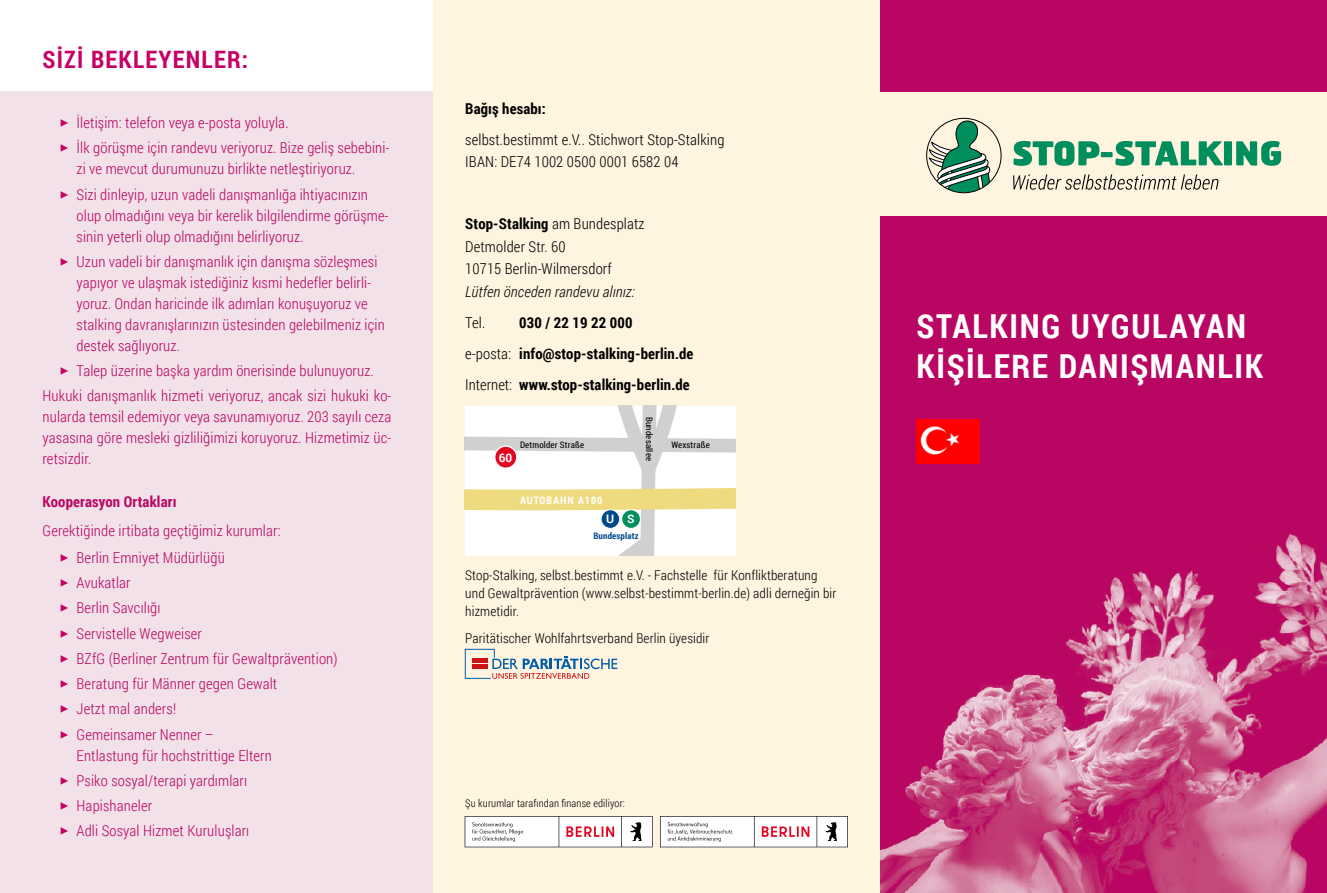
<style>
.page{position:relative;width:1327px;height:893px;background:#fff}
.page>*{position:absolute;margin:0;border:0;box-sizing:border-box;transform-origin:0 0}
.t1{font:700 33px/39.6px "Roboto Condensed";letter-spacing:.05em;color:#fff}
.t2{font:700 24px "Roboto Condensed";letter-spacing:.05em;color:#c70066}
.t3{font:300 15px/21px "Roboto Condensed";letter-spacing:.01em;color:#b90663}
.t4{font:300 15px/22.5px "Roboto Condensed";letter-spacing:.01em;color:#000}
.t5{font:700 15px/31px "Roboto Condensed";letter-spacing:.01em;color:#000;text-align:center}
.t6{font:italic 300 15px "Roboto Condensed";letter-spacing:.01em;color:#000}
.t7{font:700 15px "Roboto Condensed";letter-spacing:.01em;color:#b90663}
.t8{font:300 13.5px/18px "Roboto Condensed";letter-spacing:.01em;color:#000}
.t9{font:700 11.7px "Roboto";color:#fff}
.t10{font:300 10.65px "Roboto Condensed";letter-spacing:.01em;color:#000}
.t11{font:700 10.35px "Roboto Condensed";letter-spacing:.1em;color:#fff}
.t12{font:9px "Roboto Condensed";letter-spacing:.02em;color:#000}
.t13{font:700 9px "Roboto Condensed";letter-spacing:.02em;color:#00498d}
.s1{color:#c70066}
.s2{font-weight:700}
.s3{font-weight:300}
</style>
<div class="page">
<div style="left:0;top:91px;width:434px;height:802px;background:#f2e1e8"></div>
<div style="left:434px;top:0;width:457px;height:893px;background:#fff4e0"></div>
<div style="left:880px;top:0;width:447px;height:893px;background:#b90663"></div>
<img style="left:880px;top:533px;width:447px;height:360px">
<div style="left:880px;top:92px;width:447px;height:123px;background:#fff4e0"></div>
<svg style="left:1013px;top:141px;width:268px;height:25px"></svg>
<svg style="left:1013px;top:174px;width:205px;height:16px"></svg>
<svg style="left:928px;top:120px;width:64px;height:73px"></svg>
<div style="left:926px;top:118px;width:75px;height:75px;border:1px solid #000;border-radius:50%"></div>
<svg style="left:660px;top:816px;width:188px;height:31px;background:#e7dedf"></svg>
<svg style="left:465px;top:816px;width:187px;height:31px;background:#e9e0e1"></svg>
<svg style="left:465px;top:649px;width:152px;height:30px"></svg>
<svg style="left:465px;top:406px;width:271px;height:149px;background:#f4f2e5"></svg>
<div style="left:622px;top:510px;width:18px;height:18px;background:#008e5d;border-radius:50%"></div>
<div style="left:621px;top:509px;width:19px;height:20px;border:1px solid #fff;border-radius:50%"></div>
<div style="left:601px;top:510px;width:19px;height:18px;background:#00498d;border-radius:50%"></div>
<div style="left:601px;top:509px;width:19px;height:20px;border:1px solid #fff;border-radius:50%"></div>
<div style="left:495px;top:446px;width:22px;height:22px;background:#e40521;border-radius:50%"></div>
<div style="left:494px;top:445px;width:23px;height:24px;border:1px solid #fff;border-radius:50%"></div>
<img style="left:916px;top:420px;width:63px;height:44px">
<h2 class="t2" style="left:43px;top:42px;width:207px">SİZİ BEKLEYENLER:</h2>
<p class="t3" style="left:60px;top:112px;width:230px"><span class="s1">✓</span> İletişim: telefon veya e-posta yoluyla.</p>
<p class="t3" style="left:77px;top:137px;width:314px;text-indent:-17px"><span class="s1">✓</span> İlk görüşme için randevu veriyoruz. Bize geliş sebebini&shy;zi ve mevcut durumunuzu birlikte netleştiriyoruz.</p>
<p class="t3" style="left:77px;top:183px;width:313px;text-indent:-17px"><span class="s1">✓</span> Sizi dinleyip, uzun vadeli danışmanlığa ihtiyacınızın olup olmadığını veya bir kerelik bilgilendirme görüşme&shy;sinin yeterli olup olmadığını belirliyoruz.</p>
<p class="t3" style="left:77px;top:251px;width:310px;text-indent:-17px"><span class="s1">✓</span> Uzun vadeli bir danışmanlık için danışma sözleşmesi yapıyor ve ulaşmak istediğiniz kısmi hedefler belirli&shy;yoruz. Ondan haricinde ilk adımları konuşuyoruz ve stalking davranışlarınızın üstesinden gelebilmeniz için destek sağlıyoruz.</p>
<p class="t3" style="left:43px;top:358px;width:350px;line-height:25.2px;text-align:center"><span class="s1">✓</span> Talep üzerine başka yardım önerisinde bulunuyoruz.<br>Hukuki danışmanlık hizmeti veriyoruz, ancak sizi hukuki ko-</p>
<p class="t3" style="left:43px;top:406px;width:350px;text-align:justify">nularda temsil edemiyor veya savunamıyoruz. 203 sayılı ceza yasasına göre mesleki gizliliğimizi koruyoruz. Hizmetimiz üc&shy;retsizdir.</p>
<p class="t7" style="left:43px;top:492px;width:135px">Kooperasyon Ortakları</p>
<p class="t3" style="left:43px;top:519px;width:240px">Gerektiğinde irtibata geçtiğimiz kurumlar:</p>
<p class="t3" style="left:60px;top:547px;width:167px"><span class="s1">✓</span> Berlin Emniyet Müdürlüğü</p>
<p class="t3" style="left:60px;top:572px;width:73px"><span class="s1">✓</span> Avukatlar</p>
<p class="t3" style="left:60px;top:597px;width:102px"><span class="s1">✓</span> Berlin Savcılığı</p>
<p class="t3" style="left:60px;top:622px;width:144px"><span class="s1">✓</span> Servistelle Wegweiser</p>
<p class="t3" style="left:60px;top:648px;width:280px"><span class="s1">✓</span> BZfG (Berliner Zentrum für Gewaltprävention)</p>
<p class="t3" style="left:60px;top:673px;width:219px"><span class="s1">✓</span> Beratung für Männer gegen Gewalt</p>
<p class="t3" style="left:60px;top:698px;width:118px"><span class="s1">✓</span> Jetzt mal anders!</p>
<p class="t3" style="left:77px;top:723px;width:197px;text-indent:-17px"><span class="s1">✓</span> Gemeinsamer Nenner –<br>Entlastung für hochstrittige Eltern</p>
<p class="t3" style="left:60px;top:770px;width:189px"><span class="s1">✓</span> Psiko sosyal/terapi yardımları</p>
<p class="t3" style="left:60px;top:795px;width:94px"><span class="s1">✓</span> Hapishaneler</p>
<p class="t3" style="left:60px;top:820px;width:191px"><span class="s1">✓</span> Adli Sosyal Hizmet Kuruluşları</p>
<p class="t5" style="left:465px;top:92px;width:82px">Bağış hesabı:</p>
<p class="t4" style="left:465px;top:128px;width:261px">selbst.bestimmt e.V.. Stichwort Stop-Stalking<br>IBAN: DE74 1002 0500 0001 6582 04</p>
<p class="t4" style="left:465px;top:212px;width:181px"><span class="s2">Stop-Stalking</span> am Bundesplatz<br>Detmolder Str. 60<br>10715 Berlin-Wilmersdorf</p>
<p class="t6" style="left:465px;top:281px;width:171px">Lütfen önceden randevu alınız:</p>
<p class="t4" style="left:465px;top:311px;width:22px">Tel.</p>
<p class="t5" style="left:465px;top:306px;width:230px">030 / 22 19 22 000<br><span class="s3">e-posta:</span> info@stop-stalking-berlin.de<br><span class="s3">Internet:</span> www.stop-stalking-berlin.de</p>
<p class="t9" style="left:499px;top:449px;width:15px">60</p>
<p class="t12" style="left:520px;top:438px;width:66px">Detmolder Straße</p>
<p class="t12" style="left:656px;top:417px;width:46px;rotate:90deg">Bundesallee</p>
<p class="t11" style="left:520px;top:493px;width:84px">AUTOBAHN A100</p>
<p class="t13" style="left:593px;top:529px;width:47px">Bundesplatz</p>
<p class="t9" style="left:606px;top:511px;width:30px">U S</p>
<p class="t12" style="left:671px;top:438px;width:40px">Wexstraße</p>
<p class="t8" style="left:465px;top:566px;width:373px">Stop-Stalking, selbst.bestimmt e.V. - Fachstelle für Konfliktberatung und Gewaltprävention (www.selbst-bestimmt-berlin.de) adli derneğin bir hizmetidir.</p>
<p class="t8" style="left:465px;top:628px;width:246px">Paritätischer Wohlfahrtsverband Berlin üyesidir</p>
<p class="t10" style="left:465px;top:796px;width:161px">Şu kurumlar tarafından finanse ediliyor:</p>
<h1 class="t1" style="left:916px;top:305px;width:348px">STALKING UYGULAYAN<br>KİŞİLERE DANIŞMANLIK</h1>
</div>
